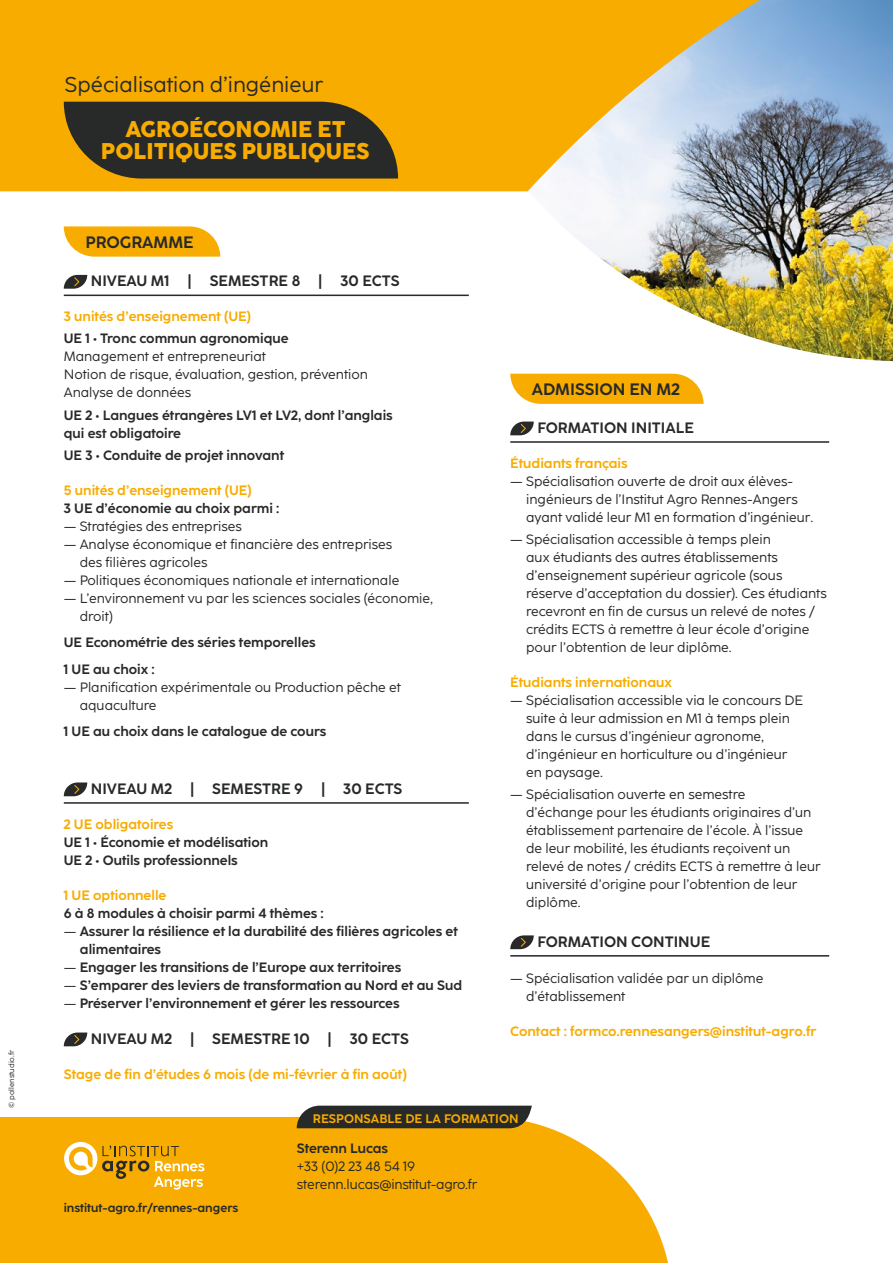
<style>
.page{position:relative;width:893px;height:1263px;background:#fff}
.page>*{position:absolute;margin:0;border:0;box-sizing:border-box;transform-origin:0 0}
.t1{font:800 22.65px/22.6px "Coco Sharp";color:#f8ac00;text-align:center}
.t2{font:21.45px "Coco Sharp";color:#282929}
.t3{font:700 16.5px "Coco Sharp";color:#282929}
.t4{font:700 15px "Coco Sharp";color:#282929}
.t5{font:13.5px/18px "Coco Sharp";color:#282929}
.t6{font:700 13.5px/18px "Coco Sharp";color:#282929}
.t7{font:700 13.5px "Coco Sharp";color:#f8ac00}
.t8{font:700 12.3px "Coco Sharp";color:#f8ac00}
.t9{font:700 12px "Coco Sharp";color:#282929}
.t10{font:7.5px "Coco Sharp";color:#282929}
.s1{font-weight:400}
</style>
<div class="page">
<svg style="left:0;top:1117px;width:668px;height:146px;background:#f8b213"></svg>
<hr style="left:64px;top:295px;width:405px;height:1px;background:#282929">
<hr style="left:64px;top:802px;width:405px;height:2px;background:#282929">
<svg style="left:64px;top:275px;width:23px;height:14px"></svg>
<svg style="left:64px;top:782px;width:23px;height:14px"></svg>
<svg style="left:64px;top:1032px;width:23px;height:14px"></svg>
<hr style="left:510px;top:441px;width:319px;height:2px;background:#282929">
<hr style="left:510px;top:955px;width:319px;height:1px;background:#282929">
<svg style="left:510px;top:422px;width:24px;height:13px"></svg>
<svg style="left:510px;top:935px;width:24px;height:14px"></svg>
<svg style="left:64px;top:226px;width:156px;height:31px;background:#f8b41b"></svg>
<svg style="left:64px;top:1142px;width:140px;height:47px;background:#e9af2a"></svg>
<svg style="left:510px;top:374px;width:194px;height:30px;background:#f8b213"></svg>
<div style="left:297px;top:1106px;width:235px;height:22px;background:#282929"></div>
<div style="left:0;top:0;width:528px;height:191px;background:#f8ac00"></div>
<img style="left:528px;top:0;width:365px;height:361px">
<svg style="left:64px;top:102px;width:334px;height:77px;background:#3d3624"></svg>
<p class="t10" style="left:7px;top:1108px;width:60px;rotate:-90deg">© pollenstudio.fr</p>
<h2 class="t2" style="left:65px;top:72px;width:260px">Spécialisation d’ingénieur</h2>
<h1 class="t1" style="left:101px;top:118px;width:270px">AGROÉCONOMIE ET<br>POLITIQUES PUBLIQUES</h1>
<p class="t3" style="left:85px;top:232px;width:110px">PROGRAMME</p>
<p class="t4" style="left:91px;top:272px;width:310px">NIVEAU M1 | SEMESTRE 8 | 30 ECTS</p>
<p class="t7" style="left:64px;top:308px;width:189px">3 unités d’enseignement (UE)</p>
<p class="t6" style="left:64px;top:330px;width:226px">UE 1 • Tronc commun agronomique</p>
<p class="t5" style="left:64px;top:348px;width:306px">Management et entrepreneuriat<br>Notion de risque, évaluation, gestion, prévention<br>Analyse de données</p>
<p class="t6" style="left:64px;top:406px;width:330px">UE 2 • Langues étrangères LV1 et LV2, dont l’anglais qui est obligatoire</p>
<p class="t6" style="left:64px;top:446px;width:222px">UE 3 • Conduite de projet innovant</p>
<p class="t7" style="left:64px;top:482px;width:189px">5 unités d’enseignement (UE)</p>
<p class="t6" style="left:64px;top:499px;width:217px">3 UE d’économie au choix parmi :</p>
<p class="t5" style="left:64px;top:517px;width:180px">— Stratégies des entreprises</p>
<p class="t5" style="left:80px;top:535px;width:314px;text-indent:-16px">— Analyse économique et financière des entreprises des filières agricoles</p>
<p class="t5" style="left:64px;top:571px;width:337px">— Politiques économiques nationale et internationale</p>
<p class="t5" style="left:80px;top:589px;width:355px;text-indent:-16px">— L’environnement vu par les sciences socialeS (économie, droit)</p>
<p class="t6" style="left:64px;top:629px;width:253px;line-height:26.5px">UE Econométrie des séries temporelles<br>1 UE au choix :</p>
<p class="t5" style="left:80px;top:678px;width:323px;text-indent:-16px">— Planification expérimentale ou Production pêche et aquaculture</p>
<p class="t6" style="left:64px;top:723px;width:264px">1 UE au choix dans le catalogue de cours</p>
<p class="t4" style="left:91px;top:780px;width:313px">NIVEAU M2 | SEMESTRE 9 | 30 ECTS</p>
<p class="t7" style="left:64px;top:816px;width:111px">2 UE obligatoires</p>
<p class="t6" style="left:64px;top:833px;width:206px">UE 1 • Économie et modélisation<br>UE 2 • Outils professionnels</p>
<p class="t7" style="left:64px;top:887px;width:104px">1 UE optionnelle</p>
<p class="t6" style="left:64px;top:904px;width:262px">6 à 8 modules à choisir parmi 4 thèmes :</p>
<p class="t6" style="left:80px;top:922px;width:379px;text-indent:-16px"><span class="s1">—</span> Assurer la résilience et la durabilité des filières agricoles et alimentaires</p>
<p class="t6" style="left:64px;top:958px;width:339px"><span class="s1">—</span> Engager les transitions de l’Europe aux territoires</p>
<p class="t6" style="left:64px;top:976px;width:400px"><span class="s1">—</span> S’emparer des leviers de transformation au Nord et au Sud</p>
<p class="t6" style="left:64px;top:994px;width:337px"><span class="s1">—</span> Préserver l’environnement et gérer les ressources</p>
<p class="t4" style="left:91px;top:1030px;width:320px">NIVEAU M2 | SEMESTRE 10 | 30 ECTS</p>
<p class="t7" style="left:64px;top:1066px;width:345px">Stage de fin d’études 6 mois (de mi-février à fin août)</p>
<p class="t3" style="left:532px;top:380px;width:149px">ADMISSION EN M2</p>
<p class="t4" style="left:537px;top:419px;width:158px">FORMATION INITIALE</p>
<p class="t7" style="left:510px;top:455px;width:119px">Étudiants français</p>
<p class="t5" style="left:526px;top:472px;width:289px;text-indent:-16px">— Spécialisation ouverte de droit aux élèves&shy;ingénieurs de l’Institut Agro Rennes-Angers ayant validé leur M1 en formation d’ingénieur.</p>
<p class="t5" style="left:526px;top:530px;width:302px;text-indent:-16px">— Spécialisation accessible à temps plein<br>aux étudiants des autres établissements d’enseignement supérieur agricole (sous réserve d’acceptation du dossier). Ces étudiants recevront en fin de cursus un relevé de notes / crédits ECTS à remettre à leur école d’origine pour l’obtention de leur diplôme.</p>
<p class="t7" style="left:510px;top:674px;width:163px">Étudiants internationaux</p>
<p class="t5" style="left:526px;top:691px;width:279px;text-indent:-16px">— Spécialisation accessible via le concours DE suite à leur admission en M1 à temps plein dans le cursus d’ingénieur agronome, d’ingénieur en horticulture ou d’ingénieur en paysage.</p>
<p class="t5" style="left:526px;top:785px;width:296px;text-indent:-16px">— Spécialisation ouverte en semestre<br>d’échange pour les étudiants originaires d’un établissement partenaire de l’école. À l’issue de leur mobilité, les étudiants reçoivent un relevé de notes / crédits ECTS à remettre à leur université d’origine pour l’obtention de leur diplôme.</p>
<p class="t4" style="left:537px;top:933px;width:174px">FORMATION CONTINUE</p>
<p class="t5" style="left:526px;top:969px;width:239px;text-indent:-16px">— Spécialisation validée par un diplôme d’établissement</p>
<p class="t7" style="left:510px;top:1023px;width:307px">Contact : formco.rennesangers@institut-agro.fr</p>
<p class="t8" style="left:313px;top:1111px;width:207px">RESPONSABLE DE LA FORMATION</p>
<p class="t9" style="left:64px;top:1200px;width:176px">institut-agro.fr/rennes-angers</p>
<p class="t6" style="left:297px;top:1139px;width:93px">Sterenn Lucas</p>
<p class="t5" style="left:297px;top:1157px;width:182px">+33 (0)2 23 48 54 19 sterenn.lucas@institut-agro.fr</p>
</div>
